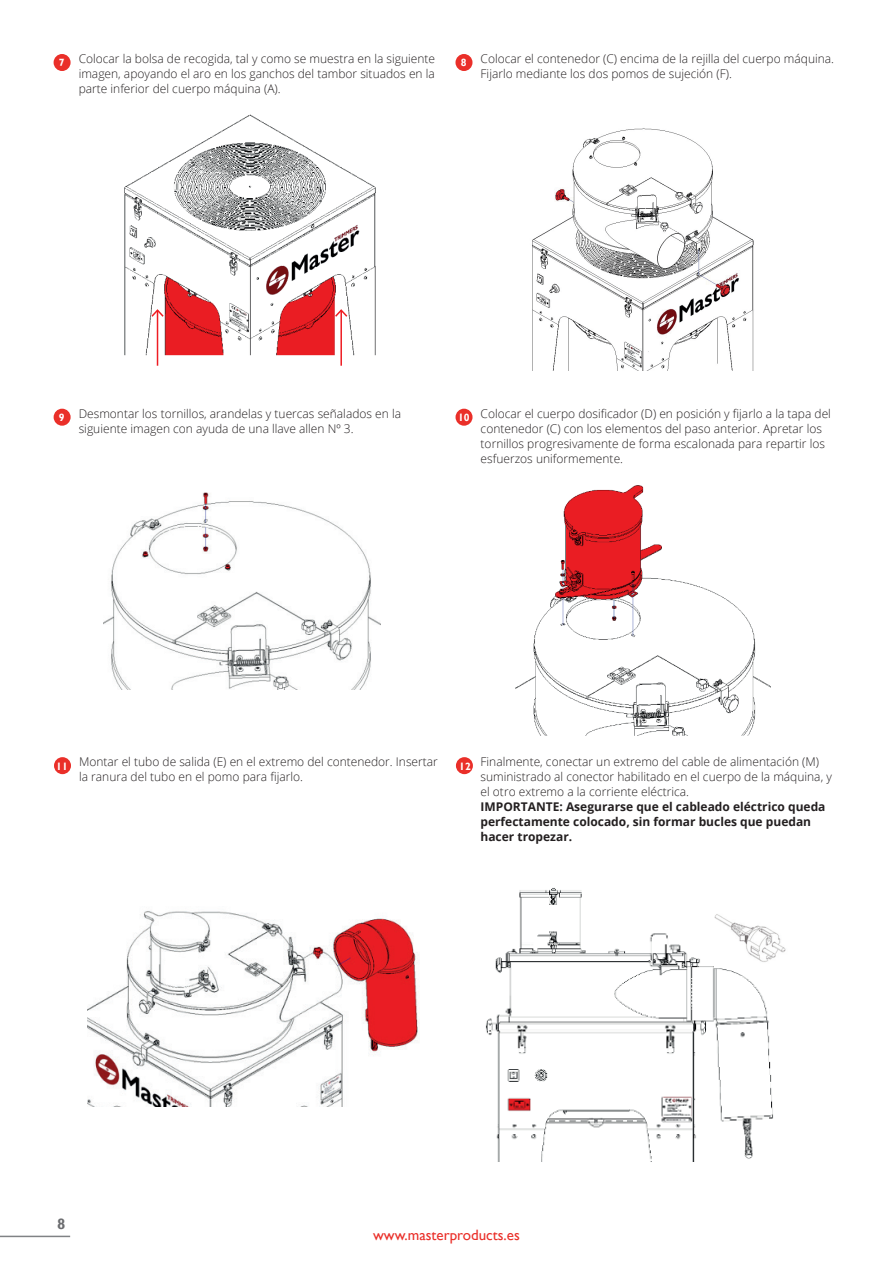
<style>
.page{position:relative;width:893px;height:1263px;background:#fff}
.page>*{position:absolute;margin:0;border:0;box-sizing:border-box;transform-origin:0 0}
.t1{font:15px "Gill Sans";color:#ea2f29}
.t2{font:700 15px "Gill Sans";color:#6c6d70}
.t3{font:300 12px/15px "Open Sans";color:#231f20}
.t4{font:700 12px/15px "Open Sans";color:#231f20}
.t5{font:700 10.5px "Gill Sans";color:#fff}
</style>
<div class="page">
<hr style="left:0;top:1236px;width:70px;height:1px;background:#808285">
<div style="left:54px;top:54px;width:17px;height:17px;background:#ea2f29;border-radius:50%"></div>
<div style="left:54px;top:409px;width:17px;height:17px;background:#ea2f29;border-radius:50%"></div>
<div style="left:54px;top:757px;width:17px;height:17px;background:#ea2f29;border-radius:50%"></div>
<div style="left:455px;top:54px;width:17px;height:17px;background:#ea2f29;border-radius:50%"></div>
<div style="left:455px;top:409px;width:17px;height:17px;background:#ea2f29;border-radius:50%"></div>
<div style="left:456px;top:757px;width:17px;height:17px;background:#ea2f29;border-radius:50%"></div>
<img style="left:87px;top:911px;width:332px;height:195px">
<img style="left:485px;top:888px;width:289px;height:274px">
<img style="left:708px;top:904px;width:78px;height:63px">
<img style="left:124px;top:114px;width:252px;height:242px">
<hr style="left:340px;top:310px;width:2px;height:56px;background:#ee1d23">
<svg style="left:333px;top:308px;width:16px;height:10px"></svg>
<hr style="left:157px;top:310px;width:1px;height:56px;background:#ee1d23">
<svg style="left:150px;top:308px;width:15px;height:10px"></svg>
<img style="left:103px;top:492px;width:277px;height:197px">
<img style="left:516px;top:485px;width:255px;height:251px">
<img style="left:532px;top:128px;width:222px;height:243px">
<p class="t5" style="left:59px;top:56px;width:7px">7</p>
<p class="t3" style="left:79px;top:51px;width:358px">Colocar la bolsa de recogida, tal y como se muestra en la siguiente</p>
<p class="t5" style="left:461px;top:56px;width:7px">8</p>
<p class="t3" style="left:79px;top:66px;width:358px">imagen, apoyando el aro en los ganchos del tambor situados en la parte inferior del cuerpo máquina (A).</p>
<p class="t3" style="left:481px;top:51px;width:355px">Colocar el contenedor (C) encima de la rejilla del cuerpo máquina.<br>Fijarlo mediante los dos pomos de sujeción (F).</p>
<p class="t5" style="left:59px;top:411px;width:7px">9</p>
<p class="t3" style="left:79px;top:406px;width:324px">Desmontar los tornillos, arandelas y tuercas señalados en la siguiente imagen con ayuda de una llave allen Nº 3.</p>
<p class="t5" style="left:458px;top:411px;width:13px">10</p>
<p class="t3" style="left:481px;top:406px;width:352px">Colocar el cuerpo dosificador (D) en posición y fijarlo a la tapa del contenedor (C) con los elementos del paso anterior. Apretar los tornillos progresivamente de forma escalonada para repartir los esfuerzos uniformemente.</p>
<p class="t3" style="left:79px;top:754px;width:360px">Montar el tubo de salida (E) en el extremo del contenedor. Insertar la ranura del tubo en el pomo para fijarlo.</p>
<p class="t5" style="left:56px;top:760px;width:13px">11</p>
<p class="t5" style="left:459px;top:760px;width:13px">12</p>
<p class="t3" style="left:480px;top:753px;width:353px">Finalmente, conectar un extremo del cable de alimentación (M) suministrado al conector habilitado en el cuerpo de la máquina, y el otro extremo a la corriente eléctrica.</p>
<p class="t4" style="left:480px;top:798px;width:346px">IMPORTANTE: Asegurarse que el cableado eléctrico queda perfectamente colocado, sin formar bucles que puedan hacer tropezar.</p>
<p class="t2" style="left:57px;top:1214px;width:10px">8</p>
<p class="t1" style="left:373px;top:1226px;width:148px">www.masterproducts.es</p>
</div>
